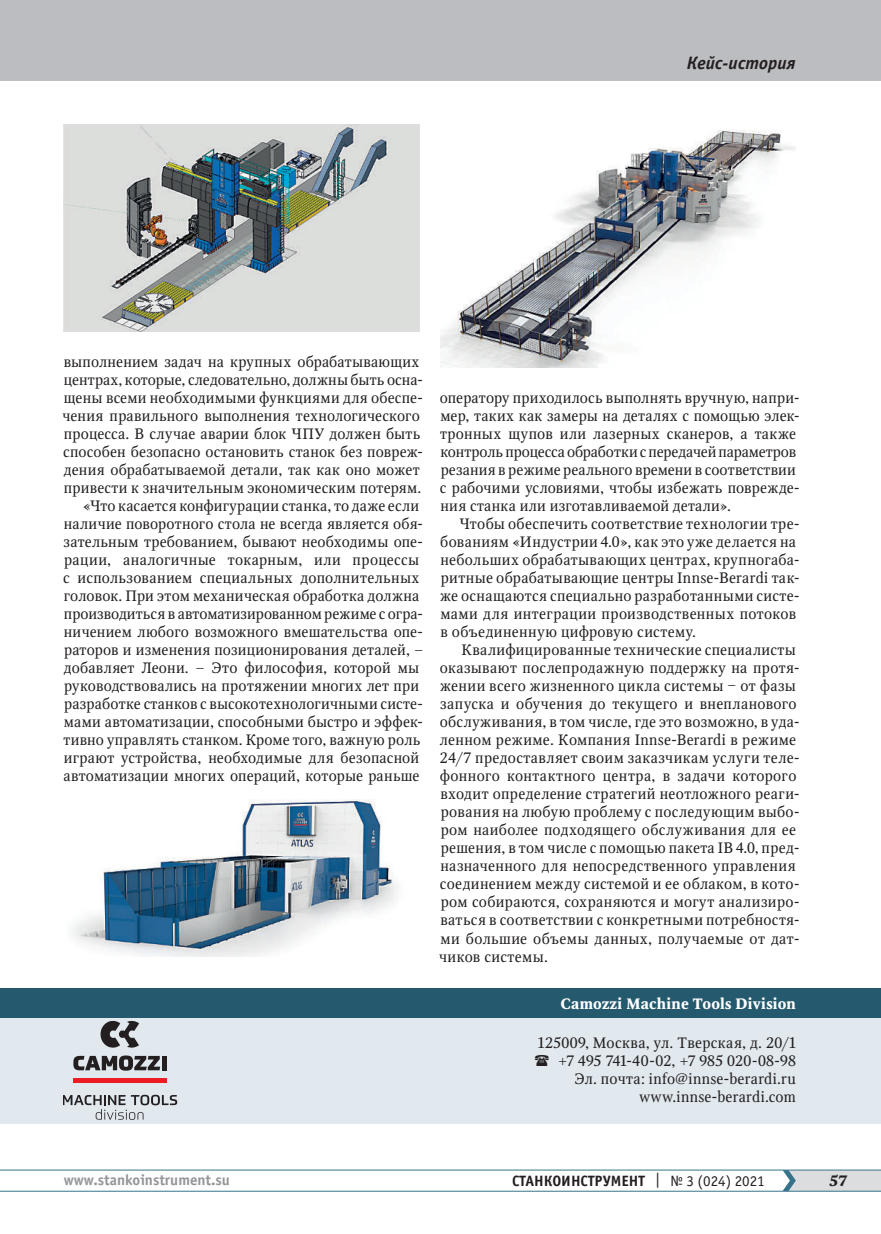
<style>
.page{position:relative;width:881px;height:1234px;background:#fff}
.page>*{position:absolute;margin:0;border:0;box-sizing:border-box;transform-origin:0 0}
.t1{font:italic 700 18px "Officina Sans C";color:#231f20}
.t2{font:15px/18px "Octava";letter-spacing:.02em;color:#231f20}
.t3{font:700 15px "Officina Sans C";color:#231f20}
.t4{font:700 15px "Octava";letter-spacing:.02em;color:#fff}
.t5{font:700 15px "Officina Sans C";color:#939598}
.t6{font:700 15px "Octava";color:#231f20}
.s1{font-weight:400}
</style>
<div class="page">
<hr style="left:0;top:1190px;width:880px;height:1px;background:#36738a">
<hr style="left:0;top:1169px;width:880px;height:1px;background:#36738a">
<svg style="left:782px;top:1169px;width:98px;height:21px;background:#cdd4d8"></svg>
<div style="left:0;top:0;width:880px;height:81px;background:#bcbdc0"></div>
<img style="left:64px;top:125px;width:355px;height:206px">
<img style="left:440px;top:130px;width:355px;height:237px">
<img style="left:72px;top:799px;width:325px;height:157px">
<div style="left:0;top:1005px;width:880px;height:118px;background:#e1e9ee"></div>
<div style="left:0;top:987px;width:880px;height:30px;background:#255a6e"></div>
<hr style="left:73px;top:1078px;width:93px;height:4px;background:#ee1d23">
<svg style="left:100px;top:1020px;width:39px;height:28px"></svg>
<svg style="left:73px;top:1055px;width:87px;height:15px"></svg>
<hr style="left:162px;top:1055px;width:4px;height:15px;background:#231f20">
<svg style="left:64px;top:1094px;width:113px;height:25px"></svg>
<p class="t1" style="left:686px;top:53px;width:111px">Кейс-история</p>
<p class="t2" style="left:62px;top:353px;width:362px;text-align:right">выполнением задач на крупных обрабатывающих центрах, которые, следовательно, должны быть осна&shy;щены всеми необходимыми функциями для обеспе&shy;чения правильного выполнения технологического процесса. В случае аварии блок ЧПУ должен быть способен безопасно остановить станок без повреж&shy;дения обрабатываемой детали, так как оно может привести к значительным экономическим потерям. «Что касается конфигурации станка, то даже если наличие поворотного стола не всегда является обя&shy;зательным требованием, бывают необходимы опе&shy;рации, аналогичные токарным, или процессы с использованием специальных дополнительных головок. При этом механическая обработка должна производиться в автоматизированном режиме с огра&shy;ничением любого возможного вмешательства опе&shy;раторов и изменения позиционирования деталей, – добавляет Леони. – Это философия, которой мы руководствовались на протяжении многих лет при разработке станков с высокотехнологичными систе&shy;мами автоматизации, способными быстро и эффек&shy;тивно управлять станком. Кроме того, важную роль играют устройства, необходимые для безопасной автоматизации многих операций, которые раньше</p>
<p class="t2" style="left:439px;top:389px;width:361px">оператору приходилось выполнять вручную, напри&shy;мер, таких как замеры на деталях с помощью элек&shy;тронных щупов или лазерных сканеров, а также контроль процесса обработки с передачей параметров резания в режиме реального времени в соответствии с рабочими условиями, чтобы избежать поврежде&shy;ния станка или изготавливаемой детали».</p>
<p class="t2" style="left:440px;top:515px;width:361px;text-indent:19px">Чтобы обеспечить соответствие технологии тре&shy;бованиям «Индустрии 4.0», как это уже делается на небольших обрабатывающих центрах, крупногаба&shy;ритные обрабатывающие центры Innse-Berardi так&shy;же оснащаются специально разработанными систе&shy;мами для интеграции производственных потоков в объединенную цифровую систему.</p>
<p class="t2" style="left:439px;top:641px;width:362px;text-indent:22px">Квалифицированные технические специалисты оказывают послепродажную поддержку на протя&shy;жении всего жизненного цикла системы ‒ от фазы запуска и обучения до текущего и внепланового обслуживания, в том числе, где это возможно, в уда&shy;ленном режиме. Компания Innse-Berardi в режиме 24/7 предоставляет своим заказчикам услуги теле&shy;фонного контактного центра, в задачи которого входит определение стратегий неотложного реаги&shy;рования на любую проблему с последующим выбо&shy;ром наиболее подходящего обслуживания для ее решения, в том числе с помощью пакета IB 4.0, пред&shy;назначенного для непосредственного управления соединением между системой и ее облаком, в кото&shy;ром собираются, сохраняются и могут анализиро&shy;ваться в соответствии с конкретными потребностя&shy;ми большие объемы данных, получаемые от дат&shy;чиков системы.</p>
<p class="t4" style="left:560px;top:994px;width:237px">Camozzi Machine Tools Division</p>
<p class="t2" style="left:538px;top:1033px;width:259px;text-align:right">125009, Москва, ул. Тверская, д. 20/1 +7 495 741-40-02, +7 985 020-08-98<br>Эл. почта: info@innse-berardi.ru www.innse-berardi.com</p>
<p class="t5" style="left:64px;top:1171px;width:168px">www.stankoinstrument.su</p>
<p class="t3" style="left:512px;top:1171px;width:254px">СТАНКОИНСТРУМЕНТ <span class="s1">| № 3 (024) 2021</span></p>
<p class="t6" style="left:828px;top:1170px;width:20px">57</p>
</div>
